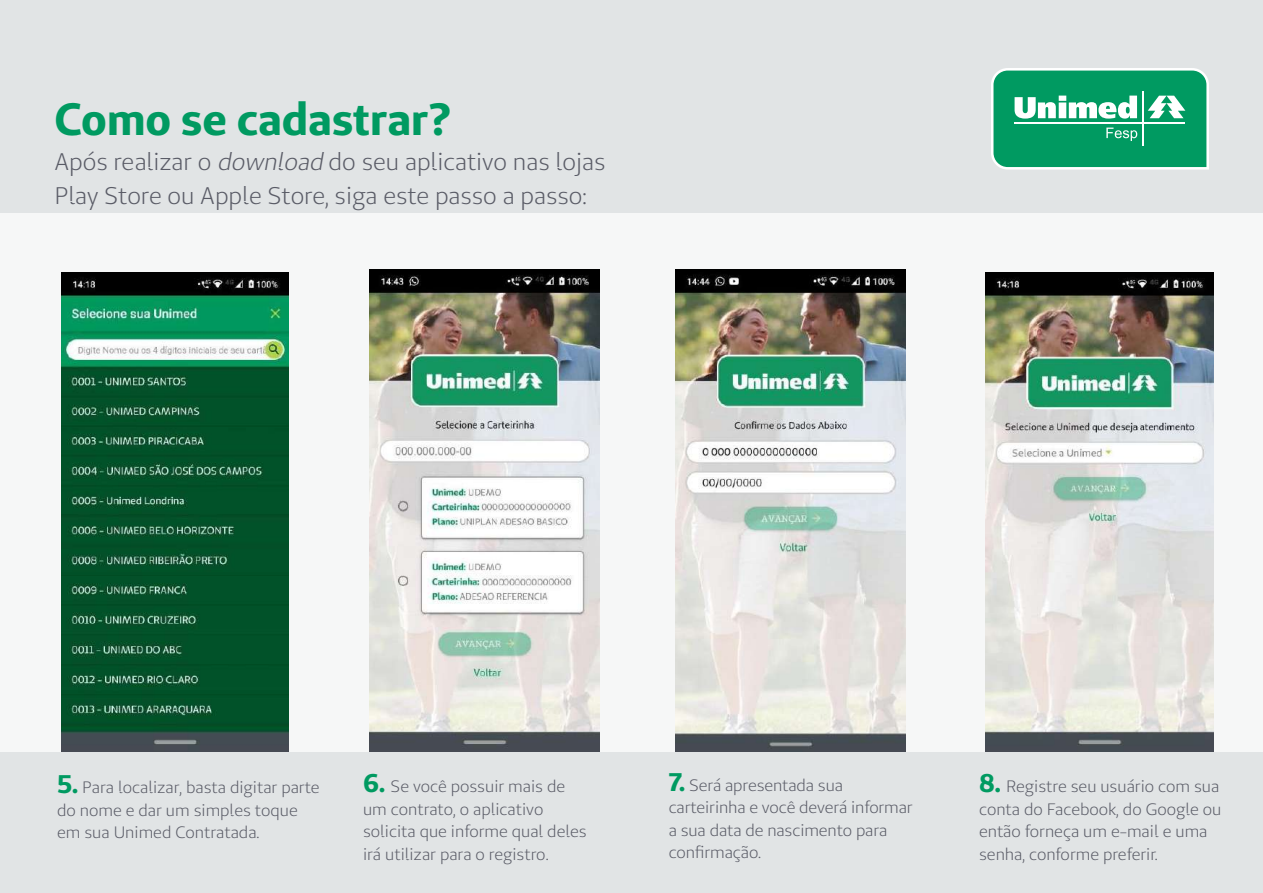
<style>
.page{position:relative;width:1263px;height:893px;background:#e1e4e5}
.page>*{position:absolute;margin:0;border:0;box-sizing:border-box;transform-origin:0 0}
.t1{font:700 45px "Unimed Sans";color:#009a61}
.t2{font:24px/34.5px "Unimed Sans";color:#595b66}
.t3{font:16.5px/22.5px "Unimed Sans";color:#595b66}
.s1{font-style:italic}
.s2{font-weight:700;font-size:25.5px;color:#009a61}
</style>
<div class="page">
<svg style="left:991px;top:68px;width:218px;height:102px;background:#33ae80"></svg>
<div style="left:0;top:214px;width:1262px;height:538px;background:#f6f7f7"></div>
<img style="left:61px;top:272px;width:228px;height:480px">
<img style="left:370px;top:270px;width:229px;height:481px">
<img style="left:675px;top:270px;width:230px;height:482px">
<img style="left:986px;top:272px;width:228px;height:479px">
<h1 class="t1" style="left:54px;top:90px;width:398px">Como se cadastrar?</h1>
<h2 class="t2" style="left:54px;top:144px;width:553px">Após realizar o <span class="s1">download</span> do seu aplicativo nas lojas<br>Play Store ou Apple Store, siga este passo a passo:</h2>
<p class="t3" style="left:57px;top:776px;width:264px"><span class="s2">5.</span> Para localizar, basta digitar parte do nome e dar um simples toque em sua Unimed Contratada.</p>
<p class="t3" style="left:363px;top:775px;width:225px"><span class="s2">6.</span> Se você possuir mais de um contrato, o aplicativo solicita que informe qual deles irá utilizar para o registro.</p>
<p class="t3" style="left:669px;top:774px;width:246px"><span class="s2">7.</span> Será apresentada sua carteirinha e você deverá informar a sua data de nascimento para confirmação.</p>
<p class="t3" style="left:979px;top:775px;width:244px"><span class="s2">8.</span> Registre seu usuário com sua conta do Facebook, do Google ou então forneça um e-mail e uma senha, conforme preferir.</p>
</div>
